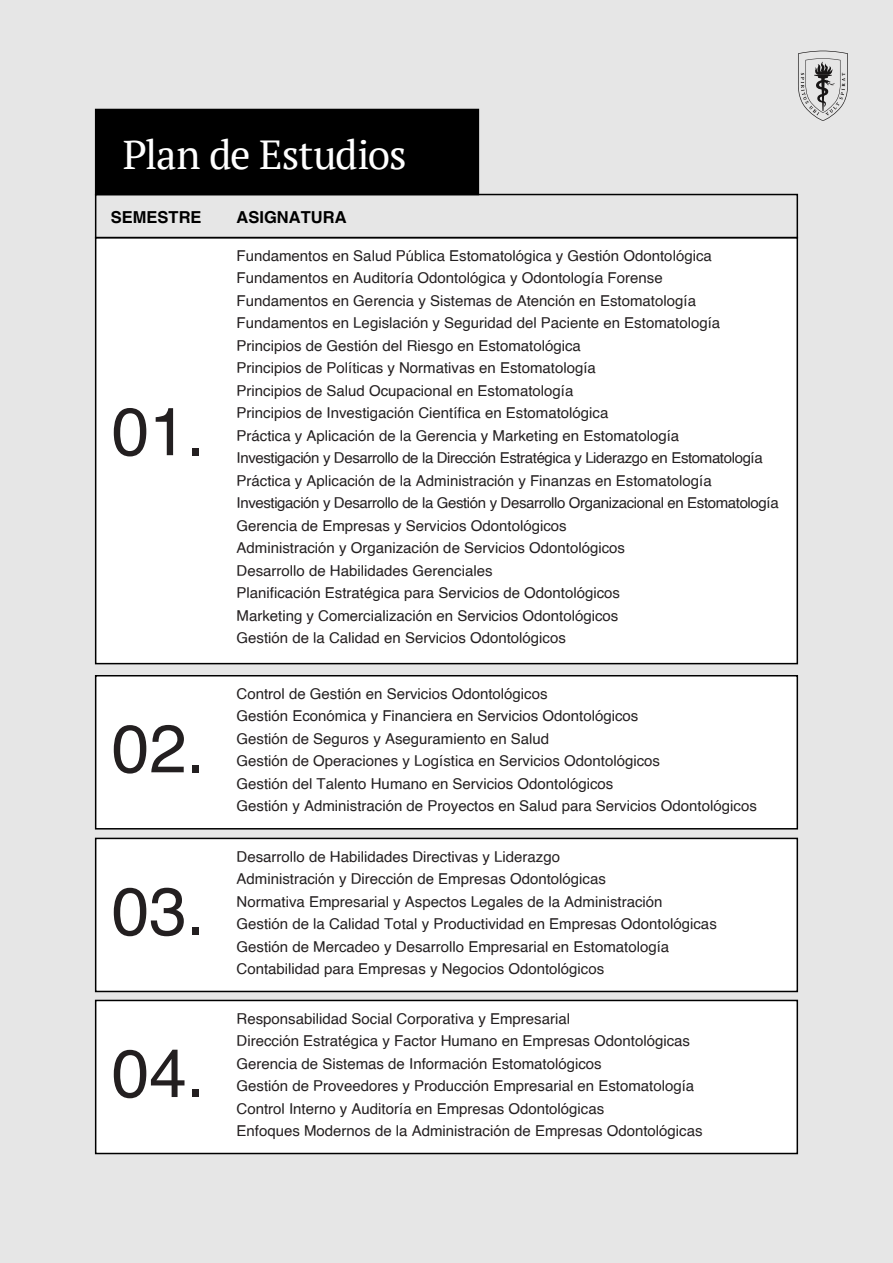
<style>
.page{position:relative;width:893px;height:1263px;background:#e6e6e6}
.page>*{position:absolute;margin:0;border:0;box-sizing:border-box;transform-origin:0 0}
.t1{font:67.5px "Helvetica";color:#231f20}
.t2{font:40.5px "PT Serif";letter-spacing:-.03em;color:#fff}
.t3{font:700 16.5px "Helvetica";color:#000}
.t4{font:15px/22.5px "Helvetica";color:#231f20}
</style>
<div class="page">
<div style="left:95px;top:675px;width:703px;height:154px;background:#fff;border:2px solid #000"></div>
<div style="left:95px;top:838px;width:703px;height:154px;background:#fff;border:2px solid #000"></div>
<div style="left:95px;top:1000px;width:703px;height:154px;background:#fff;border:2px solid #000"></div>
<div style="left:95px;top:237px;width:703px;height:427px;background:#fff;border:2px solid #000"></div>
<div style="left:95px;top:194px;width:703px;height:44px;border:2px solid #000"></div>
<div style="left:95px;top:109px;width:384px;height:86px;background:#000"></div>
<svg style="left:798px;top:51px;width:50px;height:70px"></svg>
<h2 class="t2" style="left:123px;top:128px;width:285px">Plan de Estudios</h2>
<p class="t3" style="left:111px;top:207px;width:92px">SEMESTRE</p>
<p class="t3" style="left:237px;top:207px;width:111px">ASIGNATURA</p>
<h1 class="t1" style="left:112px;top:379px;width:95px">01.</h1>
<h1 class="t1" style="left:112px;top:696px;width:95px">02.</h1>
<h1 class="t1" style="left:112px;top:859px;width:95px">03.</h1>
<h1 class="t1" style="left:112px;top:1021px;width:95px">04.</h1>
<p class="t4" style="left:237px;top:244px;width:544px">Fundamentos en Salud Pública Estomatológica y Gestión Odontológica Fundamentos en Auditoría Odontológica y Odontología Forense<br>Fundamentos en Gerencia y Sistemas de Atención en Estomatología Fundamentos en Legislación y Seguridad del Paciente en Estomatología Principios de Gestión del Riesgo en Estomatológica<br>Principios de Políticas y Normativas en Estomatología<br>Principios de Salud Ocupacional en Estomatología<br>Principios de Investigación Científica en Estomatológica<br>Práctica y Aplicación de la Gerencia y Marketing en Estomatología<br>Investigación y Desarrollo de la Dirección Estratégica y Liderazgo en Estomatología Práctica y Aplicación de la Administración y Finanzas en Estomatología Investigación y Desarrollo de la Gestión y Desarrollo Organizacional en Estomatología Gerencia de Empresas y Servicios Odontológicos<br>Administración y Organización de Servicios Odontológicos<br>Desarrollo de Habilidades Gerenciales<br>Planificación Estratégica para Servicios de Odontológicos<br>Marketing y Comercialización en Servicios Odontológicos<br>Gestión de la Calidad en Servicios Odontológicos</p>
<p class="t4" style="left:237px;top:683px;width:522px">Control de Gestión en Servicios Odontológicos<br>Gestión Económica y Financiera en Servicios Odontológicos<br>Gestión de Seguros y Aseguramiento en Salud<br>Gestión de Operaciones y Logística en Servicios Odontológicos<br>Gestión del Talento Humano en Servicios Odontológicos<br>Gestión y Administración de Proyectos en Salud para Servicios Odontológicos</p>
<p class="t4" style="left:237px;top:845px;width:482px">Desarrollo de Habilidades Directivas y Liderazgo<br>Administración y Dirección de Empresas Odontológicas<br>Normativa Empresarial y Aspectos Legales de la Administración Gestión de la Calidad Total y Productividad en Empresas Odontológicas Gestión de Mercadeo y Desarrollo Empresarial en Estomatología Contabilidad para Empresas y Negocios Odontológicos</p>
<p class="t4" style="left:237px;top:1007px;width:468px">Responsabilidad Social Corporativa y Empresarial<br>Dirección Estratégica y Factor Humano en Empresas Odontológicas Gerencia de Sistemas de Información Estomatológicos<br>Gestión de Proveedores y Producción Empresarial en Estomatología Control Interno y Auditoría en Empresas Odontológicas<br>Enfoques Modernos de la Administración de Empresas Odontológicas</p>
</div>
